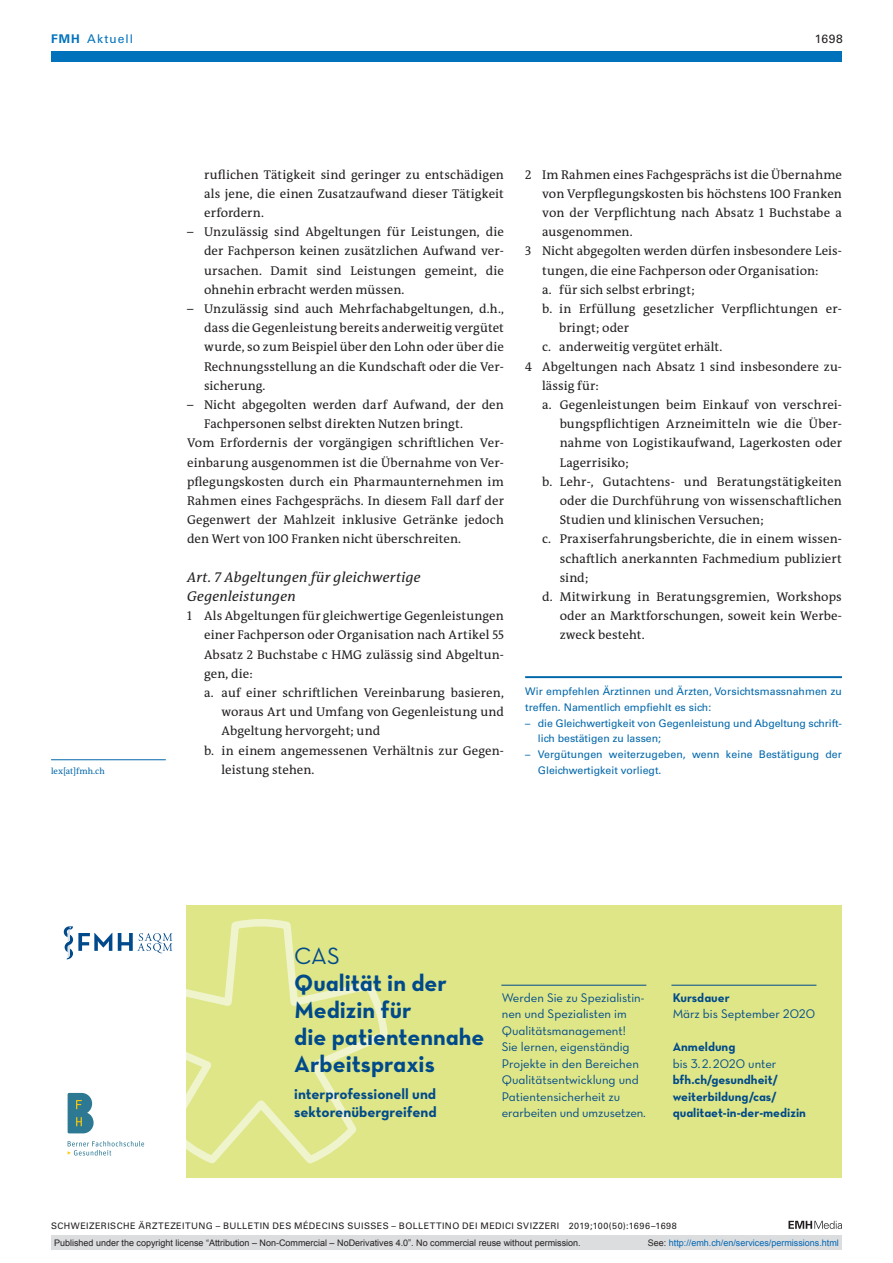
<style>
.page{position:relative;width:893px;height:1263px;background:#fff}
.page>*{position:absolute;margin:0;border:0;box-sizing:border-box;transform-origin:0 0}
.t1{font:24px/27px "Neutra Text Bold Alt";color:#004a8b}
.t2{font:24px "Neutra Text";color:#004a8b}
.t3{font:15px/18px "Neutra Text Bold Alt";color:#004a8b}
.t4{font:italic 14.25px/19.2px "The Antiqua B W5 Plain";letter-spacing:.015em;color:#231f20}
.t5{font:12.75px/19.2px "The Antiqua B W5 Plain";letter-spacing:.005em;color:#231f20;text-align:justify}
.t6{font:12.75px/16.5px "Neutra Text Book Alt";color:#004a8b}
.t7{font:12.75px/16.5px "Neutra Text Bold Alt";color:#004a8b}
.t8{font:12px "Univers LT Std";letter-spacing:.085em;color:#0072bc}
.t9{font:12px "Univers LT Std";color:#231f20}
.t10{font:10.5px/15.8px "Univers LT Std";letter-spacing:.005em;color:#0067aa}
.t11{font:9px "Arial";color:#231f20}
.t12{font:9px "Univers LT Std";letter-spacing:.05em;color:#231f20}
.t13{font:9px "Arial";color:#0166b3}
.t14{font:8.7px "The Antiqua B W5 Plain";letter-spacing:.02em;color:#0067aa}
.s1{font-weight:700}
.s2{color:#231f20}
</style>
<div class="page">
<svg style="left:788px;top:1221px;width:54px;height:8px"></svg>
<div style="left:51px;top:51px;width:791px;height:11px;background:#0072bc"></div>
<hr style="left:525px;top:676px;width:317px;height:2px;background:#0067aa">
<div style="left:186px;top:905px;width:656px;height:272px;background:#dee687"></div>
<svg style="left:186px;top:919px;width:202px;height:245px"></svg>
<hr style="left:501px;top:985px;width:145px;height:1px;background:#004a8b">
<hr style="left:671px;top:985px;width:145px;height:1px;background:#004a8b">
<svg style="left:64px;top:926px;width:48px;height:33px"></svg>
<svg style="left:118px;top:933px;width:54px;height:20px"></svg>
<svg style="left:68px;top:1093px;width:26px;height:40px"></svg>
<svg style="left:68px;top:1141px;width:76px;height:14px"></svg>
<hr style="left:51px;top:759px;width:115px;height:1px;background:#0067aa">
<div style="left:51px;top:1235px;width:791px;height:15px;background:#dcdddf"></div>
<p class="t8" style="left:51px;top:31px;width:83px"><span class="s1">FMH</span> Aktuell</p>
<p class="t9" style="left:815px;top:31px;width:30px">1698</p>
<p class="t14" style="left:51px;top:765px;width:55px">lex[at]fmh.ch</p>
<p class="t5" style="left:204px;top:165px;width:301px">ruflichen Tätigkeit sind geringer zu entschädigen als jene, die einen Zusatzaufwand dieser Tätigkeit erfordern.</p>
<p class="t5" style="left:204px;top:222px;width:301px;text-indent:-17px">– Unzulässig sind Abgeltungen für Leistungen, die der Fachperson keinen zusätzlichen Aufwand ver&shy;ursachen. Damit sind Leistungen gemeint, die ohnehin erbracht werden müssen.</p>
<p class="t5" style="left:204px;top:299px;width:301px;text-indent:-17px">– Unzulässig sind auch Mehrfachabgeltungen, d.h., dass die Gegenleistung bereits anderweitig vergütet wurde, so zum Beispiel über den Lohn oder über die Rechnungsstellung an die Kundschaft oder die Ver&shy;sicherung.</p>
<p class="t5" style="left:187px;top:395px;width:318px">– Nicht abgegolten werden darf Aufwand, der den</p>
<p class="t5" style="left:204px;top:414px;width:260px">Fachpersonen selbst direkten Nutzen bringt.</p>
<p class="t5" style="left:187px;top:434px;width:318px">Vom Erfordernis der vorgängigen schriftlichen Ver-</p>
<p class="t5" style="left:187px;top:453px;width:318px">einbarung ausgenommen ist die Übernahme von Ver-</p>
<p class="t5" style="left:187px;top:472px;width:318px">pflegungskosten durch ein Pharmaunternehmen im</p>
<p class="t5" style="left:187px;top:491px;width:318px">Rahmen eines Fachgesprächs. In diesem Fall darf der</p>
<p class="t5" style="left:187px;top:510px;width:318px">Gegenwert der Mahlzeit inklusive Getränke jedoch</p>
<p class="t5" style="left:187px;top:530px;width:276px">den Wert von 100 Franken nicht überschreiten.</p>
<p class="t4" style="left:187px;top:567px;width:235px">Art. 7 Abgeltungen für gleichwertige<br>Gegenleistungen</p>
<p class="t5" style="left:187px;top:606px;width:318px">1 Als Abgeltungen für gleichwertige Gegenleistungen</p>
<p class="t5" style="left:204px;top:626px;width:301px">einer Fachperson oder Organisation nach Artikel 55</p>
<p class="t5" style="left:204px;top:645px;width:301px">Absatz 2 Buchstabe c HMG zulässig sind Abgeltun-</p>
<p class="t5" style="left:204px;top:664px;width:50px">gen, die:</p>
<p class="t5" style="left:204px;top:683px;width:301px">a. auf einer schriftlichen Vereinbarung basieren,</p>
<p class="t5" style="left:222px;top:702px;width:284px">woraus Art und Umfang von Gegenleistung und</p>
<p class="t5" style="left:222px;top:722px;width:160px">Abgeltung hervorgeht; und</p>
<p class="t5" style="left:204px;top:741px;width:301px">b. in einem angemessenen Verhältnis zur Gegen-</p>
<p class="t5" style="left:222px;top:760px;width:94px">leistung stehen.</p>
<p class="t5" style="left:525px;top:165px;width:318px">2 Im Rahmen eines Fachgesprächs ist die Übernahme</p>
<p class="t5" style="left:542px;top:184px;width:301px">von Verpflegungskosten bis höchstens 100 Franken</p>
<p class="t5" style="left:542px;top:203px;width:301px">von der Verpflichtung nach Absatz 1 Buchstabe a</p>
<p class="t5" style="left:542px;top:222px;width:92px">ausgenommen.</p>
<p class="t5" style="left:525px;top:242px;width:318px">3 Nicht abgegolten werden dürfen insbesondere Leis-</p>
<p class="t5" style="left:542px;top:261px;width:278px">tungen, die eine Fachperson oder Organisation:</p>
<p class="t5" style="left:542px;top:280px;width:154px">a. für sich selbst erbringt;</p>
<p class="t5" style="left:542px;top:299px;width:301px">b. in Erfüllung gesetzlicher Verpflichtungen er-</p>
<p class="t5" style="left:559px;top:318px;width:71px">bringt; oder</p>
<p class="t5" style="left:542px;top:338px;width:182px">c. anderweitig vergütet erhält.</p>
<p class="t5" style="left:525px;top:357px;width:318px">4 Abgeltungen nach Absatz 1 sind insbesondere zu-</p>
<p class="t5" style="left:542px;top:376px;width:58px">lässig für:</p>
<p class="t5" style="left:542px;top:395px;width:301px">a. Gegenleistungen beim Einkauf von verschrei-</p>
<p class="t5" style="left:560px;top:414px;width:284px">bungspflichtigen Arzneimitteln wie die Über-</p>
<p class="t5" style="left:560px;top:434px;width:284px">nahme von Logistikaufwand, Lagerkosten oder</p>
<p class="t5" style="left:560px;top:453px;width:71px">Lagerrisiko;</p>
<p class="t5" style="left:542px;top:472px;width:301px">b. Lehr-, Gutachtens- und Beratungstätigkeiten</p>
<p class="t5" style="left:560px;top:491px;width:284px">oder die Durchführung von wissenschaftlichen</p>
<p class="t5" style="left:560px;top:510px;width:206px">Studien und klinischen Versuchen;</p>
<p class="t5" style="left:542px;top:530px;width:301px">c. Praxiserfahrungsberichte, die in einem wissen-</p>
<p class="t5" style="left:560px;top:549px;width:284px">schaftlich anerkannten Fachmedium publiziert</p>
<p class="t5" style="left:560px;top:568px;width:30px">sind;</p>
<p class="t5" style="left:542px;top:587px;width:301px">d. Mitwirkung in Beratungsgremien, Workshops</p>
<p class="t5" style="left:560px;top:606px;width:284px">oder an Marktforschungen, soweit kein Werbe-</p>
<p class="t5" style="left:560px;top:626px;width:86px">zweck besteht.</p>
<p class="t10" style="left:525px;top:683px;width:318px">Wir empfehlen Ärztinnen und Ärzten, Vorsichtsmassnahmen zu treffen. Namentlich empfiehlt es sich:</p>
<p class="t10" style="left:538px;top:715px;width:306px;text-indent:-13px">– die Gleichwertigkeit von Gegenleistung und Abgeltung schrift&shy;lich bestätigen zu lassen;</p>
<p class="t10" style="left:538px;top:746px;width:306px;text-indent:-13px">– Vergütungen weiterzugeben, wenn keine Bestätigung der<br>Gleichwertigkeit vorliegt.</p>
<h1 class="t2" style="left:294px;top:942px;width:47px">CAS</h1>
<h1 class="t1" style="left:294px;top:969px;width:192px">Qualität in der<br>Medizin für<br>die patientennahe<br>Arbeitspraxis</h1>
<p class="t3" style="left:294px;top:1085px;width:144px">interprofessionell und sektorenübergreifend</p>
<p class="t6" style="left:502px;top:989px;width:146px">Werden Sie zu Spezialistin&shy;nen und Spezialisten im<br>Qualitätsmanagement!<br>Sie lernen, eigenständig<br>Projekte in den Bereichen<br>Qualitätsentwicklung und<br>Patientensicherheit zu erarbeiten und umzusetzen.</p>
<p class="t7" style="left:673px;top:989px;width:59px">Kursdauer</p>
<p class="t6" style="left:673px;top:1006px;width:144px">März bis September 2020</p>
<p class="t7" style="left:673px;top:1038px;width:64px">Anmeldung</p>
<p class="t6" style="left:673px;top:1055px;width:105px">bis 3. 2.2020 unter</p>
<p class="t7" style="left:673px;top:1071px;width:135px">bfh.ch/gesundheit/ weiterbildung/cas/ qualitaet-in-der-medizin</p>
<p class="t12" style="left:51px;top:1220px;width:627px">SCHWEIZERISCHE ÄRZTEZEITUNG – BULLETIN DES MÉDECINS SUISSES – BOLLETTINO DEI MEDICI SVIZZERI 2019;100(50):1696–1698</p>
<p class="t11" style="left:54px;top:1237px;width:528px">Published under the copyright license “Attribution – Non-Commercial – NoDerivatives 4.0”. No commercial reuse without permission.</p>
<p class="t13" style="left:648px;top:1237px;width:193px"><span class="s2">See:</span> http://emh.ch/en/services/permissions.html</p>
</div>
